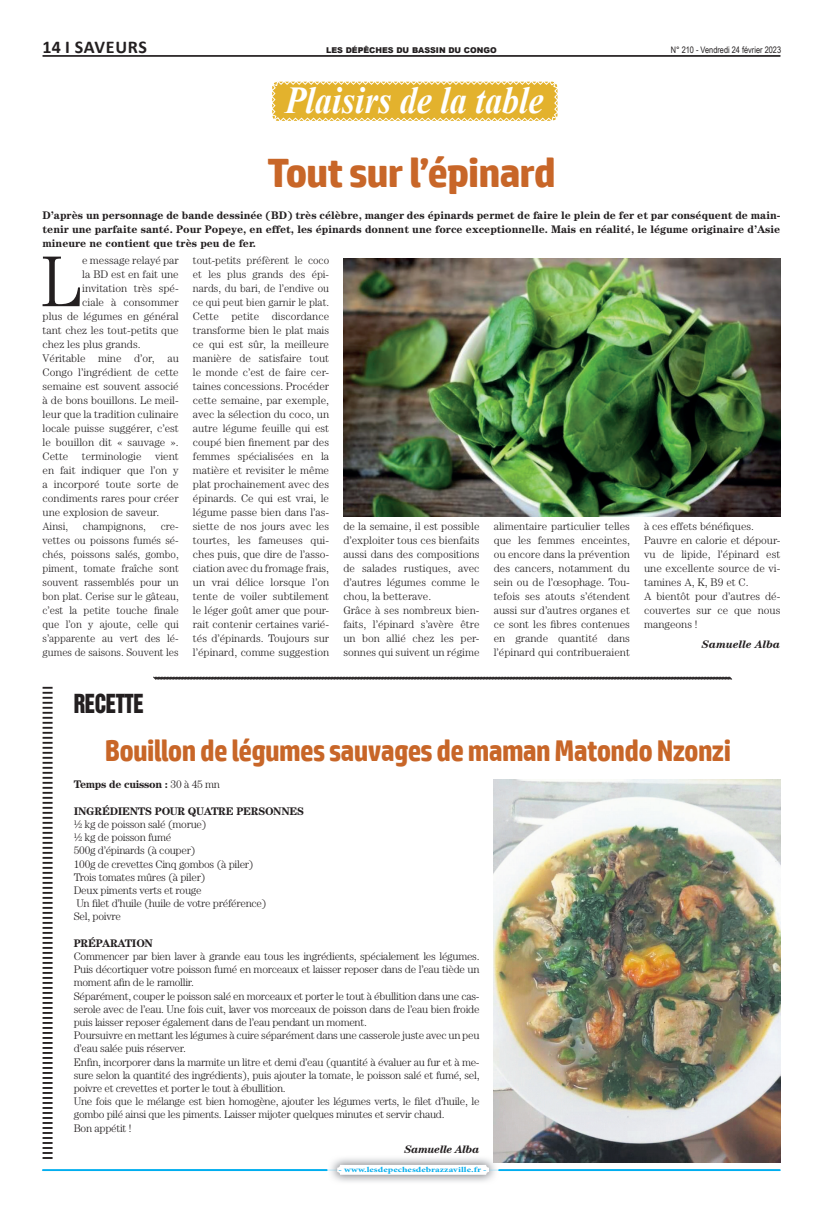
<style>
.page{position:relative;width:823px;height:1205px;background:#fff}
.page>*{position:absolute;margin:0;border:0;box-sizing:border-box;transform-origin:0 0}
.t1{font:300 72px "Century";color:#231f20}
.t2{font:700 41px "HP Simplified";letter-spacing:-.025em;color:#c86628}
.t3{font:italic 700 38px "Times New Roman";color:#fff;scale:.9 1}
.t4{font:700 30px "HP Simplified";letter-spacing:-.025em;color:#c86628;scale:.9 1}
.t5{font:24px "Helvetica Inserat LT Std";letter-spacing:-.025em;color:#231f20;scale:.87 1}
.t6{font:700 18px "Calibri";letter-spacing:.03em;color:#231f20}
.t7{font:300 11px/13.2px "Century";letter-spacing:-.025em;color:#231f20}
.t8{font:300 11px/14px "Century";letter-spacing:-.025em;color:#231f20;text-align:justify;scale:.96 1}
.t9{font:300 11px/14px "Century";color:#231f20}
.t10{font:700 11px/14px "Century";letter-spacing:-.025em;color:#231f20;text-align:justify}
.t11{font:italic 700 11px "Century";letter-spacing:-.015em;color:#231f20}
.t12{font:300 11px "Century";color:#231f20;scale:.96 1}
.t13{font:9px "Arial Narrow";color:#231f20}
.t14{font:900 8px "Arial";color:#231f20}
.t15{font:700 7.5px "Minion Pro";letter-spacing:.005em;color:#00aeef;scale:1.33 1}
.s1{font-weight:300}
</style>
<div class="page">
<hr style="left:43px;top:55px;width:737px;height:1px;background:#231f20">
<hr style="left:43px;top:56px;width:737px;height:1px;background:#231f20">
<svg style="left:42px;top:1169px;width:738px;height:2px"></svg>
<div style="left:337px;top:1165px;width:151px;height:10px;background:#fff;border-radius:3px"></div>
<svg style="left:272px;top:81px;width:286px;height:40px;background:#e5b940"></svg>
<svg style="left:153px;top:676px;width:579px;height:4px;background:#777576"></svg>
<svg style="left:43px;top:687px;width:10px;height:472px"></svg>
<img style="left:343px;top:259px;width:436px;height:257px">
<img style="left:493px;top:779px;width:287px;height:383px">
<h3 class="t6" style="left:43px;top:36px;width:106px">14 I SAVEURS</h3>
<p class="t13" style="left:670px;top:43px;width:112px">N° 210 - Vendredi 24 février 2023</p>
<h3 class="t3" style="left:285px;top:73px;width:288px">Plaisirs de la table</h3>
<p class="t14" style="left:326px;top:45px;width:172px">LES DÉPÊCHES DU BASSIN DU CONGO</p>
<h2 class="t2" style="left:267px;top:146px;width:290px">Tout sur l’épinard</h2>
<p class="t10" style="left:43px;top:208px;width:739px">D’après un personnage de bande dessinée (BD) très célèbre, manger des épinards permet de faire le plein de fer et par conséquent de main&shy;tenir une parfaite santé. Pour Popeye, en effet, les épinards donnent une force exceptionnelle. Mais en réalité, le légume originaire d’Asie mineure ne contient que très peu de fer.</p>
<h1 class="t1" style="left:41px;top:240px;width:43px">L</h1>
<p class="t9" style="left:82px;top:253px;width:98px">e message relayé par</p>
<p class="t8" style="left:193px;top:253px;width:143px">tout-petits préfèrent le coco et les plus grands des épi&shy;nards, du bari, de l’endive ou ce qui peut bien garnir le plat.<br>Cette petite discordance transforme bien le plat mais ce qui est sûr, la meilleure manière de satisfaire tout le monde c’est de faire cer&shy;taines concessions. Procéder cette semaine, par exemple, avec la sélection du coco, un autre légume feuille qui est coupé bien finement par des femmes spécialisées en la matière et revisiter le même plat prochainement avec des épinards. Ce qui est vrai, le légume passe bien dans l’as&shy;siette de nos jours avec les tourtes, les fameuses qui&shy;ches puis, que dire de l’asso&shy;ciation avec du fromage frais, un vrai délice lorsque l’on tente de voiler subtilement le léger goût amer que pour&shy;rait contenir certaines varié&shy;tés d’épinards. Toujours sur l’épinard, comme suggestion</p>
<p class="t9" style="left:82px;top:267px;width:98px">la BD est en fait une</p>
<p class="t9" style="left:82px;top:281px;width:98px">invitation très spé-</p>
<p class="t9" style="left:82px;top:295px;width:98px">ciale à consommer</p>
<p class="t9" style="left:43px;top:309px;width:138px">plus de légumes en général</p>
<p class="t9" style="left:43px;top:323px;width:138px">tant chez les tout-petits que</p>
<p class="t9" style="left:43px;top:337px;width:99px">chez les plus grands.</p>
<p class="t9" style="left:43px;top:351px;width:138px">Véritable mine d’or, au</p>
<p class="t9" style="left:43px;top:365px;width:138px">Congo l’ingrédient de cette</p>
<p class="t9" style="left:43px;top:379px;width:138px">semaine est souvent associé</p>
<p class="t9" style="left:43px;top:393px;width:138px">à de bons bouillons. Le meil-</p>
<p class="t9" style="left:43px;top:407px;width:138px">leur que la tradition culinaire</p>
<p class="t9" style="left:43px;top:421px;width:138px">locale puisse suggérer, c’est</p>
<p class="t9" style="left:43px;top:435px;width:138px">le bouillon dit « sauvage ».</p>
<p class="t9" style="left:43px;top:449px;width:138px">Cette terminologie vient</p>
<p class="t9" style="left:43px;top:463px;width:138px">en fait indiquer que l’on y</p>
<p class="t9" style="left:43px;top:477px;width:138px">a incorporé toute sorte de</p>
<p class="t9" style="left:43px;top:491px;width:138px">condiments rares pour créer</p>
<p class="t9" style="left:43px;top:505px;width:118px">une explosion de saveur.</p>
<p class="t8" style="left:43px;top:519px;width:28px">Ainsi,</p>
<p class="t12" style="left:83px;top:520px;width:67px">champignons,</p>
<p class="t9" style="left:343px;top:519px;width:138px">de la semaine, il est possible d’exploiter tous ces bienfaits aussi dans des compositions de salades rustiques, avec d’autres légumes comme le chou, la betterave.<br>Grâce à ses nombreux bien&shy;faits, l’épinard s’avère être un bon allié chez les per&shy;sonnes qui suivent un régime</p>
<p class="t7" style="left:493px;top:519px;width:138px;line-height:14px;text-align:justify">alimentaire particulier telles que les femmes enceintes, ou encore dans la prévention des cancers, notamment du sein ou de l’œsophage. Tou&shy;tefois ses atouts s’étendent aussi sur d’autres organes et ce sont les fibres contenues en grande quantité dans l’épinard qui contribueraient</p>
<p class="t9" style="left:643px;top:519px;width:138px">à ces effets bénéfiques.<br>Pauvre en calorie et dépour&shy;vu de lipide, l’épinard est une excellente source de vi&shy;tamines A, K, B9 et C.<br>A bientôt pour d’autres dé&shy;couvertes sur ce que nous mangeons !</p>
<p class="t8" style="left:43px;top:519px;width:143px;text-indent:118px">cre&shy;vettes ou poissons fumés sé&shy;chés, poissons salés, gombo, piment, tomate fraîche sont souvent rassemblés pour un bon plat. Cerise sur le gâteau, c’est la petite touche finale que l’on y ajoute, celle qui s’apparente au vert des lé&shy;gumes de saisons. Souvent les</p>
<p class="t11" style="left:701px;top:638px;width:80px">Samuelle Alba</p>
<h3 class="t5" style="left:74px;top:689px;width:82px">RECETTE</h3>
<h3 class="t4" style="left:105px;top:731px;width:696px">Bouillon de légumes sauvages de maman Matondo Nzonzi</h3>
<p class="t10" style="left:74px;top:777px;width:148px">Temps de cuisson : <span class="s1">30 à 45 mn</span></p>
<p class="t10" style="left:74px;top:804px;width:232px">INGRÉDIENTS POUR QUATRE PERSONNES</p>
<p class="t7" style="left:74px;top:817px;width:194px">½ kg de poisson salé (morue)<br>½ kg de poisson fumé<br>500g d’épinards (à couper)<br>100g de crevettes Cinq gombos (à piler)<br>Trois tomates mûres (à piler)<br>Deux piments verts et rouge<br>Un filet d’huile (huile de votre préférence)<br>Sel, poivre</p>
<p class="t10" style="left:74px;top:936px;width:81px">PRÉPARATION</p>
<p class="t7" style="left:74px;top:949px;width:407px">Commencer par bien laver à grande eau tous les ingrédients, spécialement les légumes.<br>Puis décortiquer votre poisson fumé en morceaux et laisser reposer dans de l’eau tiède un moment afin de le ramollir.<br>Séparément, couper le poisson salé en morceaux et porter le tout à ébullition dans une cas&shy;serole avec de l’eau. Une fois cuit, laver vos morceaux de poisson dans de l’eau bien froide puis laisser reposer également dans de l’eau pendant un moment.<br>Poursuivre en mettant les légumes à cuire séparément dans une casserole juste avec un peu d’eau salée puis réserver.<br>Enfin, incorporer dans la marmite un litre et demi d’eau (quantité à évaluer au fur et à me&shy;sure selon la quantité des ingrédients), puis ajouter la tomate, le poisson salé et fumé, sel, poivre et crevettes et porter le tout à ébullition.<br>Une fois que le mélange est bien homogène, ajouter les légumes verts, le filet d’huile, le gombo pilé ainsi que les piments. Laisser mijoter quelques minutes et servir chaud.<br>Bon appétit !</p>
<p class="t11" style="left:404px;top:1143px;width:77px">Samuelle Alba</p>
<p class="t15" style="left:338px;top:1164px;width:113px">- www.lesdepechesdebrazzaville.fr -</p>
</div>
